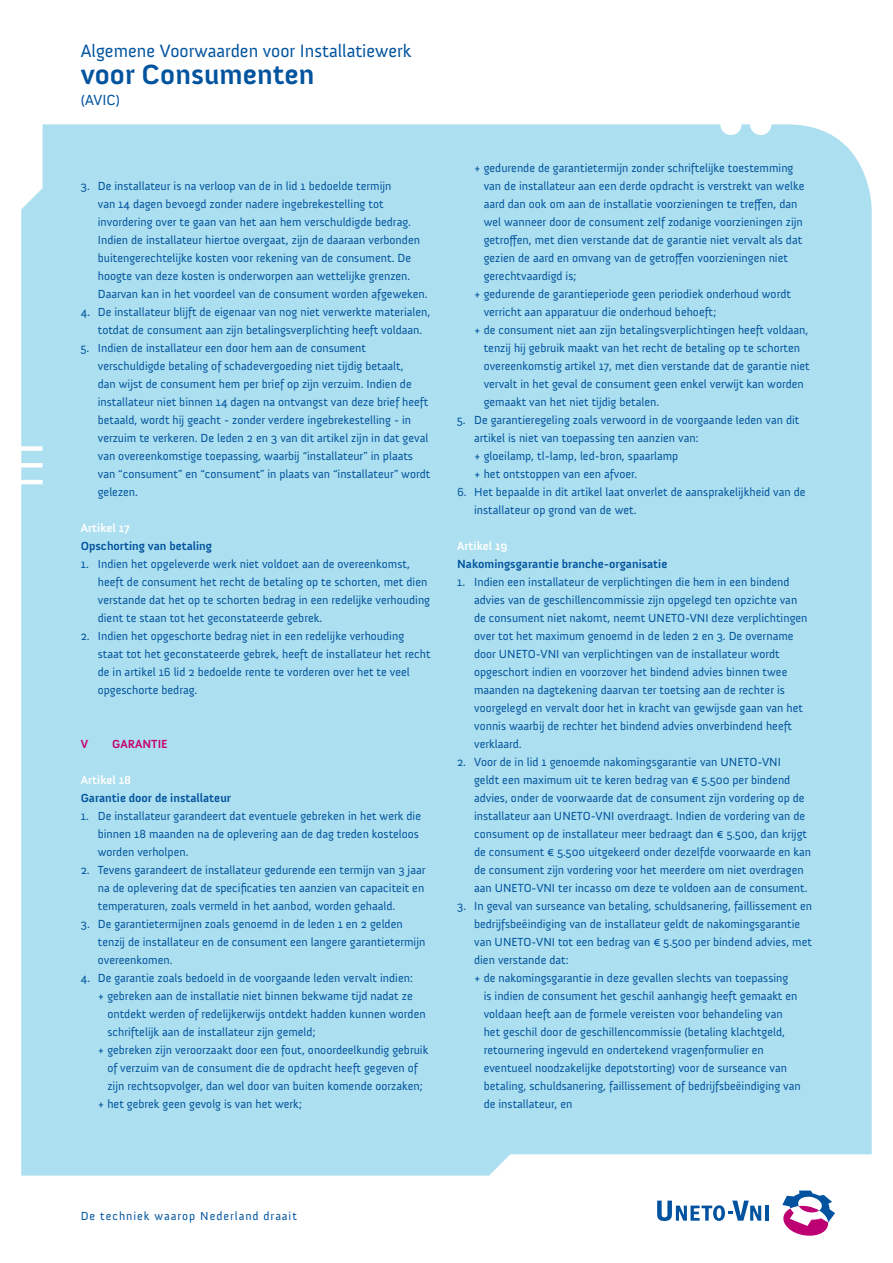
<style>
.page{position:relative;width:893px;height:1263px;background:#fff}
.page>*{position:absolute;margin:0;border:0;box-sizing:border-box;transform-origin:0 0}
.t1{font:700 28.5px "Anivers";color:#01539e}
.t2{font:18.3px "Anivers";color:#01539e}
.t3{font:15px "Anivers";color:#01539e}
.plat-nr{font:12px/18px "Anivers";color:#01539e}
.artikel_titel{font:700 12px "Anivers";color:#01539e}
.plat-nr-2{font:12px "Anivers";letter-spacing:.08em;color:#01539e}
.artikel{font:700 12px "Anivers";color:#fff}
.kaderkop{font:700 12px "Anivers";color:#c60170}
</style>
<div class="page">
<div style="left:21px;top:124px;width:851px;height:1051px;background:#acdfef"></div>
<hr style="left:765px;top:1205px;width:3px;height:16px;background:#0153a0">
<svg style="left:782px;top:1190px;width:53px;height:46px"></svg>
<svg style="left:657px;top:1200px;width:104px;height:21px"></svg>
<h2 class="t2" style="left:81px;top:41px;width:332px">Algemene Voorwaarden voor Installatiewerk</h2>
<h1 class="t1" style="left:81px;top:58px;width:235px">voor Consumenten</h1>
<p class="t3" style="left:81px;top:91px;width:41px">(AVIC)</p>
<p class="plat-nr" style="left:98px;top:177px;width:331px;text-indent:-17px">3. De installateur is na verloop van de in lid 1 bedoelde termijn<br>van 14 dagen bevoegd zonder nadere ingebrekestelling tot invordering over te gaan van het aan hem verschuldigde bedrag.<br>Indien de installateur hiertoe overgaat, zijn de daaraan verbonden buitengerechtelijke kosten voor rekening van de consument. De hoogte van deze kosten is onderworpen aan wettelijke grenzen.<br>Daarvan kan in het voordeel van de consument worden afgeweken.</p>
<p class="plat-nr" style="left:98px;top:303px;width:334px;text-indent:-17px">4. De installateur blijft de eigenaar van nog niet verwerkte materialen, totdat de consument aan zijn betalingsverplichting heeft voldaan.</p>
<p class="plat-nr" style="left:98px;top:339px;width:334px;text-indent:-17px">5. Indien de installateur een door hem aan de consument verschuldigde betaling of schadevergoeding niet tijdig betaalt,<br>dan wijst de consument hem per brief op zijn verzuim. Indien de installateur niet binnen 14 dagen na ontvangst van deze brief heeft betaald, wordt hij geacht - zonder verdere ingebrekestelling - in verzuim te verkeren. De leden 2 en 3 van dit artikel zijn in dat geval van overeenkomstige toepassing, waarbij “installateur” in plaats van “consument” en “consument” in plaats van “installateur” wordt gelezen.</p>
<p class="artikel" style="left:81px;top:521px;width:51px">Artikel 17</p>
<p class="artikel_titel" style="left:81px;top:539px;width:133px">Opschorting van betaling</p>
<p class="plat-nr" style="left:98px;top:555px;width:334px;text-indent:-17px">1. Indien het opgeleverde werk niet voldoet aan de overeenkomst, heeft de consument het recht de betaling op te schorten, met dien verstande dat het op te schorten bedrag in een redelijke verhouding dient te staan tot het geconstateerde gebrek.</p>
<p class="plat-nr" style="left:98px;top:627px;width:334px;text-indent:-17px">2. Indien het opgeschorte bedrag niet in een redelijke verhouding staat tot het geconstateerde gebrek, heeft de installateur het recht de in artikel 16 lid 2 bedoelde rente te vorderen over het te veel opgeschorte bedrag.</p>
<p class="kaderkop" style="left:81px;top:737px;width:9px">V</p>
<p class="kaderkop" style="left:112px;top:737px;width:57px">GARANTIE</p>
<p class="artikel" style="left:81px;top:773px;width:52px">Artikel 18</p>
<p class="artikel_titel" style="left:81px;top:791px;width:152px">Garantie door de installateur</p>
<p class="plat-nr" style="left:98px;top:807px;width:325px;text-indent:-17px">1. De installateur garandeert dat eventuele gebreken in het werk die binnen 18 maanden na de oplevering aan de dag treden kosteloos worden verholpen.</p>
<p class="plat-nr" style="left:98px;top:861px;width:329px;text-align:justify;text-indent:-17px">2. Tevens garandeert de installateur gedurende een termijn van 3 jaar na de oplevering dat de specificaties ten aanzien van capaciteit en temperaturen, zoals vermeld in het aanbod, worden gehaald.</p>
<p class="plat-nr" style="left:98px;top:915px;width:329px;text-indent:-17px">3. De garantietermijnen zoals genoemd in de leden 1 en 2 gelden tenzij de installateur en de consument een langere garantietermijn overeenkomen.</p>
<p class="plat-nr" style="left:81px;top:969px;width:334px">4. De garantie zoals bedoeld in de voorgaande leden vervalt indien:</p>
<p class="plat-nr" style="left:107px;top:987px;width:320px;text-indent:-10px">+ gebreken aan de installatie niet binnen bekwame tijd nadat ze ontdekt werden of redelijkerwijs ontdekt hadden kunnen worden schriftelijk aan de installateur zijn gemeld;</p>
<p class="plat-nr" style="left:98px;top:1041px;width:332px;text-align:center">+ gebreken zijn veroorzaakt door een fout, onoordeelkundig gebruik of verzuim van de consument die de opdracht heeft gegeven of<br>zijn rechtsopvolger, dan wel door van buiten komende oorzaken;</p>
<p class="plat-nr" style="left:98px;top:1095px;width:206px">+ het gebrek geen gevolg is van het werk;</p>
<p class="plat-nr" style="left:484px;top:159px;width:322px;text-indent:-10px">+ gedurende de garantietermijn zonder schriftelijke toestemming van de installateur aan een derde opdracht is verstrekt van welke aard dan ook om aan de installatie voorzieningen te treffen, dan wel wanneer door de consument zelf zodanige voorzieningen zijn getroffen, met dien verstande dat de garantie niet vervalt als dat gezien de aard en omvang van de getroffen voorzieningen niet gerechtvaardigd is;</p>
<p class="plat-nr" style="left:484px;top:285px;width:309px;text-indent:-10px">+ gedurende de garantieperiode geen periodiek onderhoud wordt verricht aan apparatuur die onderhoud behoeft;</p>
<p class="plat-nr" style="left:484px;top:321px;width:327px;text-indent:-10px">+ de consument niet aan zijn betalingsverplichtingen heeft voldaan, tenzij hij gebruik maakt van het recht de betaling op te schorten overeenkomstig artikel 17, met dien verstande dat de garantie niet vervalt in het geval de consument geen enkel verwijt kan worden gemaakt van het niet tijdig betalen.</p>
<p class="plat-nr" style="left:474px;top:411px;width:327px;text-indent:-17px">5. De garantieregeling zoals verwoord in de voorgaande leden van dit artikel is niet van toepassing ten aanzien van:</p>
<p class="plat-nr" style="left:474px;top:447px;width:206px">+ gloeilamp, tl-lamp, led-bron, spaarlamp</p>
<p class="plat-nr" style="left:474px;top:465px;width:165px">+ het ontstoppen van een afvoer.</p>
<p class="plat-nr" style="left:474px;top:483px;width:333px;text-indent:-17px">6. Het bepaalde in dit artikel laat onverlet de aansprakelijkheid van de installateur op grond van de wet.</p>
<p class="artikel" style="left:457px;top:539px;width:52px">Artikel 19</p>
<p class="artikel_titel" style="left:457px;top:557px;width:212px">Nakomingsgarantie branche-organisatie</p>
<p class="plat-nr" style="left:474px;top:573px;width:335px;text-indent:-17px">1. Indien een installateur de verplichtingen die hem in een bindend advies van de geschillencommissie zijn opgelegd ten opzichte van de consument niet nakomt, neemt UNETO-VNI deze verplichtingen over tot het maximum genoemd in de leden 2 en 3. De overname door UNETO-VNI van verplichtingen van de installateur wordt opgeschort indien en voorzover het bindend advies binnen twee maanden na dagtekening daarvan ter toetsing aan de rechter is voorgelegd en vervalt door het in kracht van gewijsde gaan van het vonnis waarbij de rechter het bindend advies onverbindend heeft verklaard.</p>
<p class="plat-nr" style="left:474px;top:753px;width:339px;text-indent:-17px">2. Voor de in lid 1 genoemde nakomingsgarantie van UNETO-VNI<br>geldt een maximum uit te keren bedrag van € 5.500 per bindend advies, onder de voorwaarde dat de consument zijn vordering op de installateur aan UNETO-VNI overdraagt. Indien de vordering van de consument op de installateur meer bedraagt dan € 5.500, dan krijgt de consument € 5.500 uitgekeerd onder dezelfde voorwaarde en kan de consument zijn vordering voor het meerdere om niet overdragen aan UNETO-VNI ter incasso om deze te voldoen aan de consument.</p>
<p class="plat-nr" style="left:474px;top:897px;width:339px;text-indent:-17px">3. In geval van surseance van betaling, schuldsanering, faillissement en bedrijfsbeëindiging van de installateur geldt de nakomingsgarantie van UNETO-VNI tot een bedrag van € 5.500 per bindend advies, met dien verstande dat:</p>
<p class="plat-nr" style="left:484px;top:969px;width:319px;text-indent:-10px">+ de nakomingsgarantie in deze gevallen slechts van toepassing<br>is indien de consument het geschil aanhangig heeft gemaakt en voldaan heeft aan de formele vereisten voor behandeling van het geschil door de geschillencommissie (betaling klachtgeld, retournering ingevuld en ondertekend vragenformulier en eventueel noodzakelijke depotstorting) voor de surseance van betaling, schuldsanering, faillissement of bedrijfsbeëindiging van de installateur, en</p>
<p class="plat-nr-2" style="left:81px;top:1210px;width:218px">De techniek waarop Nederland draait</p>
</div>
